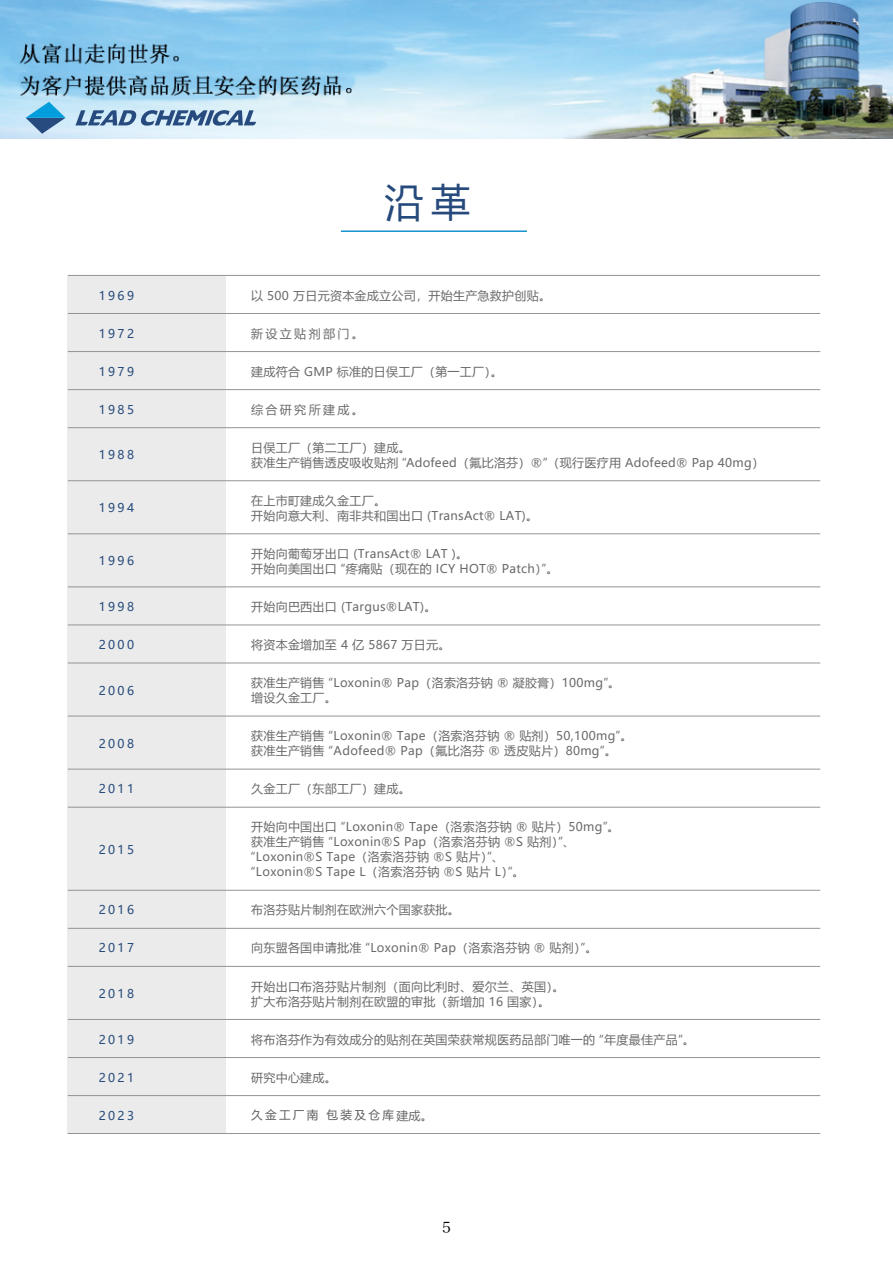
<style>
.page{position:relative;width:893px;height:1263px;background:#fff}
.page>*{position:absolute;margin:0;border:0;box-sizing:border-box;transform-origin:0 0}
.t1{font:39px "Microsoft Ya Hei UI";color:#264a7b}
.t2{font:15px "Hira Min Pro N W3";color:#000}
.t3{font:12px/15px "Microsoft Ya Hei UI";letter-spacing:.025em;color:#6b6a6a}
.t4{font:12px "Microsoft Ya Hei UI";letter-spacing:.2em;color:#264a7b}
.t5{font:12px "Microsoft Ya Hei UI";letter-spacing:.2em;color:#6b6a6a}
.t6{font:11.55px "Microsoft Ya Hei UI";letter-spacing:.2em;color:#605f5e}
.s1{font-size:12px;color:#6b6a6a}
</style>
<div class="page">
<img style="left:0;top:0;width:893px;height:138px">
<hr style="left:341px;top:230px;width:186px;height:2px;background:#1692cf">
<div style="left:68px;top:276px;width:158px;height:857px;background:#ebebeb"></div>
<hr style="left:68px;top:275px;width:752px;height:1px;background:#939494">
<hr style="left:68px;top:313px;width:752px;height:1px;background:#939494">
<hr style="left:68px;top:351px;width:752px;height:1px;background:#939494">
<hr style="left:68px;top:389px;width:752px;height:1px;background:#939494">
<hr style="left:68px;top:427px;width:752px;height:1px;background:#939494">
<hr style="left:68px;top:480px;width:752px;height:1px;background:#939494">
<hr style="left:68px;top:533px;width:752px;height:1px;background:#939494">
<hr style="left:68px;top:586px;width:752px;height:1px;background:#939494">
<hr style="left:68px;top:624px;width:752px;height:1px;background:#939494">
<hr style="left:68px;top:663px;width:752px;height:1px;background:#939494">
<hr style="left:68px;top:716px;width:752px;height:1px;background:#939494">
<hr style="left:68px;top:769px;width:752px;height:1px;background:#939494">
<hr style="left:68px;top:807px;width:752px;height:1px;background:#939494">
<hr style="left:68px;top:890px;width:752px;height:1px;background:#939494">
<hr style="left:68px;top:928px;width:752px;height:1px;background:#939494">
<hr style="left:68px;top:966px;width:752px;height:1px;background:#939494">
<hr style="left:68px;top:1019px;width:752px;height:1px;background:#939494">
<hr style="left:68px;top:1057px;width:752px;height:1px;background:#939494">
<hr style="left:68px;top:1095px;width:752px;height:1px;background:#939494">
<hr style="left:68px;top:1133px;width:752px;height:1px;background:#939494">
<svg style="left:26px;top:102px;width:40px;height:32px"></svg>
<svg style="left:75px;top:110px;width:181px;height:16px;background:#7d9aba"></svg>
<h1 class="t1" style="left:384px;top:175px;width:87px">沿革</h1>
<p class="t4" style="left:99px;top:287px;width:37px">1969</p>
<p class="t3" style="left:251px;top:287px;width:301px">以 500 万日元资本金成立公司，开始生产急救护创贴。</p>
<p class="t4" style="left:99px;top:325px;width:37px">1972</p>
<p class="t5" style="left:251px;top:325px;width:114px">新设立贴剂部门。</p>
<p class="t4" style="left:99px;top:363px;width:37px">1979</p>
<p class="t3" style="left:251px;top:363px;width:253px">建成符合 GMP 标准的日俣工厂（第一工厂）。</p>
<p class="t4" style="left:99px;top:401px;width:37px">1985</p>
<p class="t5" style="left:251px;top:401px;width:114px">综合研究所建成。</p>
<p class="t4" style="left:99px;top:447px;width:37px">1988</p>
<p class="t3" style="left:251px;top:440px;width:514px">日俣工厂（第二工厂）建成。<br>获准生产销售透皮吸收贴剂 “Adofeed（氟比洛芬）®”（现行医疗用 Adofeed® Pap 40mg）</p>
<p class="t4" style="left:99px;top:500px;width:37px">1994</p>
<p class="t3" style="left:251px;top:493px;width:289px">在上市町建成久金工厂。<br>开始向意大利、南非共和国出口 (TransAct® LAT)。</p>
<p class="t4" style="left:99px;top:553px;width:37px">1996</p>
<p class="t3" style="left:251px;top:546px;width:309px">开始向葡萄牙出口 (TransAct® LAT )。<br>开始向美国出口 “疼痛贴（现在的 ICY HOT® Patch）”。</p>
<p class="t4" style="left:99px;top:599px;width:37px">1998</p>
<p class="t3" style="left:251px;top:599px;width:187px">开始向巴西出口 (Targus®LAT)。</p>
<p class="t4" style="left:99px;top:637px;width:37px">2000</p>
<p class="t3" style="left:251px;top:637px;width:201px">将资本金增加至 4 亿 5867 万日元。</p>
<p class="t4" style="left:99px;top:682px;width:37px">2006</p>
<p class="t3" style="left:251px;top:675px;width:371px">获准生产销售 “Loxonin® Pap（洛索洛芬钠 ® 凝胶膏）100mg”。增设久金工厂。</p>
<p class="t4" style="left:99px;top:735px;width:37px">2008</p>
<p class="t3" style="left:251px;top:728px;width:383px">获准生产销售 “Loxonin® Tape（洛索洛芬钠 ® 贴剂）50,100mg”。获准生产销售 “Adofeed® Pap（氟比洛芬 ® 透皮贴片）80mg”。</p>
<p class="t4" style="left:99px;top:781px;width:37px">2011</p>
<p class="t3" style="left:251px;top:781px;width:161px">久金工厂（东部工厂）建成。</p>
<p class="t4" style="left:99px;top:841px;width:37px">2015</p>
<p class="t3" style="left:251px;top:819px;width:370px">开始向中国出口 “Loxonin® Tape（洛索洛芬钠 ® 贴片）50mg”。获准生产销售 “Loxonin®S Pap（洛索洛芬钠 ®S 贴剂）”、“Loxonin®S Tape（洛索洛芬钠 ®S 贴片）”、<br>“Loxonin®S Tape L（洛索洛芬钠 ®S 贴片 L）”。</p>
<p class="t4" style="left:99px;top:902px;width:37px">2016</p>
<p class="t3" style="left:251px;top:902px;width:210px">布洛芬贴片制剂在欧洲六个国家获批。</p>
<p class="t4" style="left:99px;top:940px;width:37px">2017</p>
<p class="t3" style="left:251px;top:940px;width:348px">向东盟各国申请批准 “Loxonin® Pap（洛索洛芬钠 ® 贴剂）”。</p>
<p class="t4" style="left:99px;top:985px;width:37px">2018</p>
<p class="t3" style="left:251px;top:978px;width:315px">开始出口布洛芬贴片制剂（面向比利时、爱尔兰、英国）。扩大布洛芬贴片制剂在欧盟的审批（新增加 16 国家）。</p>
<p class="t4" style="left:99px;top:1031px;width:37px">2019</p>
<p class="t3" style="left:251px;top:1031px;width:445px">将布洛芬作为有效成分的贴剂在英国荣获常规医药品部门唯一的 “年度最佳产品”。</p>
<p class="t4" style="left:99px;top:1069px;width:37px">2021</p>
<p class="t3" style="left:251px;top:1069px;width:87px">研究中心建成。</p>
<p class="t4" style="left:99px;top:1107px;width:37px">2023</p>
<p class="t6" style="left:251px;top:1107px;width:183px">久金工厂南 包装及仓库<span class="s1">建成。</span></p>
<p class="t2" style="left:442px;top:1215px;width:10px">5</p>
</div>
